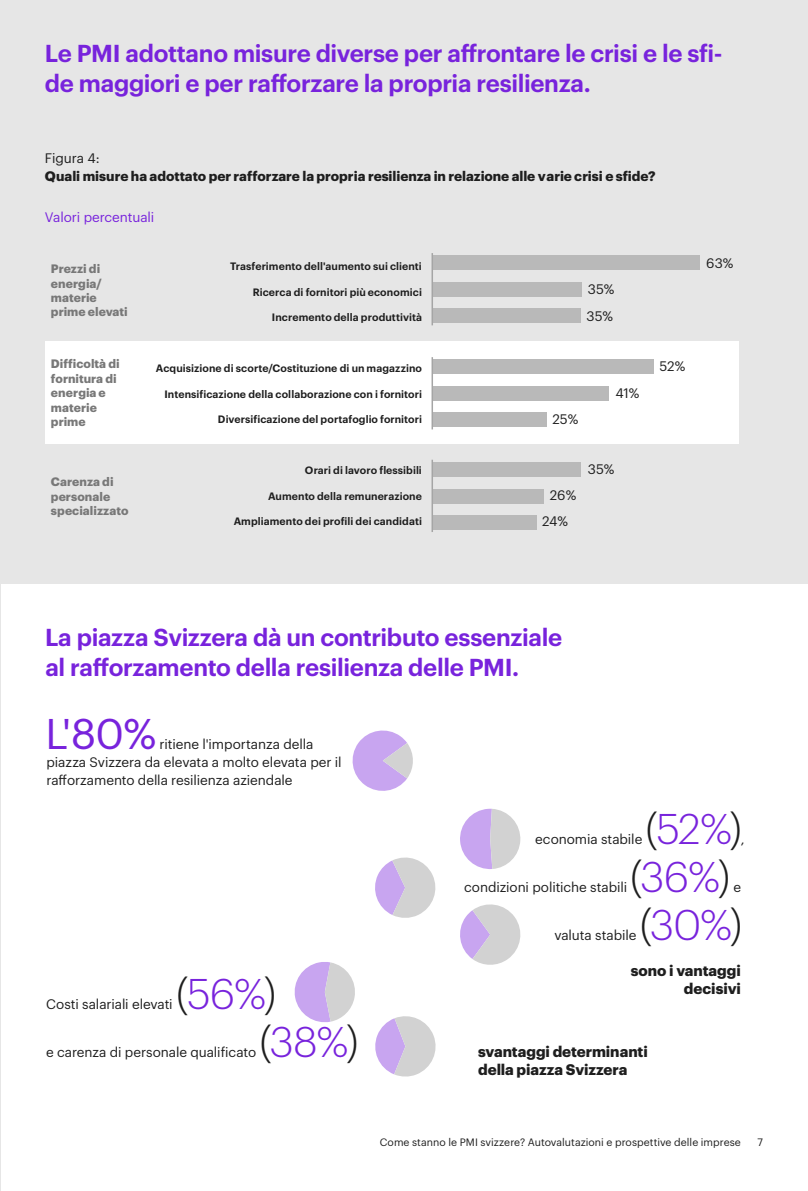
<style>
.page{position:relative;width:808px;height:1191px;background:#fff}
.page>*{position:absolute;margin:0;border:0;box-sizing:border-box;transform-origin:0 0}
.t1{font:300 42px "Graphik";letter-spacing:-.01em;color:#7823dc}
.t2{font:42px "Graphik";color:#7823dc}
.t3{font:600 24px/30px "Graphik";letter-spacing:-.015em;color:#7823dc}
.t4{font:700 15px/18px "Graphik";color:#1e1e1e;text-align:right}
.t5{font:13.5px/18px "Graphik";letter-spacing:-.005em;color:#1e1e1e}
.t6{font:700 13.5px "Graphik";letter-spacing:-.005em;color:#1e1e1e}
.t7{font:13.5px "Graphik";letter-spacing:-.005em;color:#7823dc}
.t8{font:700 12px/14.4px "Graphik";letter-spacing:.005em;color:#787878}
.t9{font:600 10.5px "Graphik";letter-spacing:.005em;color:#1e1e1e}
.t10{font:10.5px "Graphik";letter-spacing:.005em;color:#1e1e1e}
.s1{color:#1e1e1e}
</style>
<div class="page">
<div style="left:0;top:0;width:808px;height:583px;background:#e6e6e6"></div>
<div style="left:45px;top:341px;width:693px;height:103px;background:#fff"></div>
<div style="left:432px;top:462px;width:149px;height:15px;background:#b9b9b9"></div>
<div style="left:432px;top:489px;width:112px;height:14px;background:#b9b9b9"></div>
<div style="left:432px;top:515px;width:104px;height:15px;background:#b9b9b9"></div>
<div style="left:432px;top:255px;width:268px;height:15px;background:#b9b9b9"></div>
<div style="left:432px;top:282px;width:150px;height:15px;background:#b9b9b9"></div>
<div style="left:432px;top:308px;width:149px;height:15px;background:#b9b9b9"></div>
<hr style="left:431px;top:253px;width:2px;height:72px;background:#a5a5a5">
<hr style="left:431px;top:460px;width:2px;height:72px;background:#a5a5a5">
<div style="left:432px;top:359px;width:221px;height:15px;background:#b9b9b9"></div>
<div style="left:432px;top:386px;width:177px;height:14px;background:#b9b9b9"></div>
<div style="left:432px;top:412px;width:114px;height:15px;background:#b9b9b9"></div>
<hr style="left:431px;top:357px;width:2px;height:72px;background:#a5a5a5">
<svg style="left:460px;top:808px;width:61px;height:61px"></svg>
<svg style="left:375px;top:857px;width:61px;height:61px"></svg>
<svg style="left:460px;top:904px;width:61px;height:61px"></svg>
<svg style="left:352px;top:730px;width:61px;height:61px"></svg>
<svg style="left:294px;top:962px;width:61px;height:61px"></svg>
<svg style="left:375px;top:1016px;width:61px;height:61px"></svg>
<h2 class="t3" style="left:45px;top:36px;width:679px">Le PMI adottano misure diverse per affrontare le crisi e le sfi&shy;de maggiori e per rafforzare la propria resilienza.</h2>
<p class="t5" style="left:45px;top:148px;width:56px">Figura 4:</p>
<p class="t6" style="left:45px;top:166px;width:612px">Quali misure ha adottato per rafforzare la propria resilienza in relazione alle varie crisi e sfide?</p>
<p class="t7" style="left:45px;top:206px;width:111px">Valori percentuali</p>
<p class="t8" style="left:51px;top:260px;width:78px">Prezzi di energia/ materie prime elevati</p>
<p class="t9" style="left:230px;top:258px;width:193px">Trasferimento dell'aumento sui clienti</p>
<p class="t9" style="left:253px;top:284px;width:171px">Ricerca di fornitori più economici</p>
<p class="t9" style="left:272px;top:309px;width:152px">Incremento della produttività</p>
<p class="t8" style="left:51px;top:356px;width:70px">Difficoltà di fornitura di energia e materie prime</p>
<p class="t8" style="left:51px;top:473px;width:79px">Carenza di personale specializzato</p>
<p class="t9" style="left:156px;top:360px;width:268px">Acquisizione di scorte/Costituzione di un magazzino</p>
<p class="t9" style="left:164px;top:386px;width:259px">Intensificazione della collaborazione con i fornitori</p>
<p class="t9" style="left:218px;top:411px;width:205px">Diversificazione del portafoglio fornitori</p>
<p class="t9" style="left:305px;top:462px;width:118px">Orari di lavoro flessibili</p>
<p class="t9" style="left:268px;top:488px;width:155px">Aumento della remunerazione</p>
<p class="t9" style="left:234px;top:513px;width:190px">Ampliamento dei profili dei candidati</p>
<p class="t5" style="left:587px;top:275px;width:29px;line-height:26.8px">35%<br>35%</p>
<p class="t5" style="left:552px;top:408px;width:27px">25%</p>
<p class="t5" style="left:615px;top:383px;width:25px">41%</p>
<p class="t5" style="left:542px;top:481px;width:36px;line-height:26.1px;text-indent:8px">26%<br>24%</p>
<p class="t5" style="left:588px;top:459px;width:28px">35%</p>
<p class="t5" style="left:659px;top:356px;width:27px">52%</p>
<p class="t5" style="left:706px;top:252px;width:29px">63%</p>
<h2 class="t3" style="left:45px;top:620px;width:519px">La piazza Svizzera dà un contributo essenziale al rafforzamento della resilienza delle PMI.</h2>
<h1 class="t2" style="left:46px;top:702px;width:112px">L'80%</h1>
<p class="t5" style="left:46px;top:733px;width:297px;text-indent:113px">ritiene l'importanza della piazza Svizzera da elevata a molto elevata per il rafforzamento della resilienza aziendale</p>
<h1 class="t1" style="left:645px;top:797px;width:98px"><span class="s1">(</span>52%<span class="s1">)</span></h1>
<p class="t5" style="left:535px;top:828px;width:109px">economia stabile</p>
<p class="t5" style="left:741px;top:828px;width:5px">,</p>
<h1 class="t1" style="left:176px;top:962px;width:102px"><span class="s1">(</span>56%<span class="s1">)</span></h1>
<p class="t5" style="left:46px;top:1041px;width:211px">e carenza di personale qualificato</p>
<p class="t5" style="left:46px;top:993px;width:128px">Costi salariali elevati</p>
<h1 class="t1" style="left:259px;top:1010px;width:101px"><span class="s1">(</span>38%<span class="s1">)</span></h1>
<h1 class="t1" style="left:630px;top:845px;width:102px"><span class="s1">(</span>36%<span class="s1">)</span></h1>
<p class="t5" style="left:464px;top:876px;width:164px">condizioni politiche stabili</p>
<p class="t5" style="left:733px;top:876px;width:9px">e</p>
<h1 class="t1" style="left:640px;top:893px;width:104px"><span class="s1">(</span>30%<span class="s1">)</span></h1>
<h3 class="t4" style="left:631px;top:959px;width:111px">sono i vantaggi decisivi</h3>
<p class="t5" style="left:554px;top:924px;width:84px">valuta stabile</p>
<h3 class="t4" style="left:478px;top:1040px;width:171px;text-align:left">svantaggi determinanti della piazza Svizzera</h3>
<p class="t10" style="left:380px;top:1134px;width:363px">Come stanno le PMI svizzere? Autovalutazioni e prospettive delle imprese</p>
<p class="t10" style="left:757px;top:1134px;width:7px">7</p>
</div>
